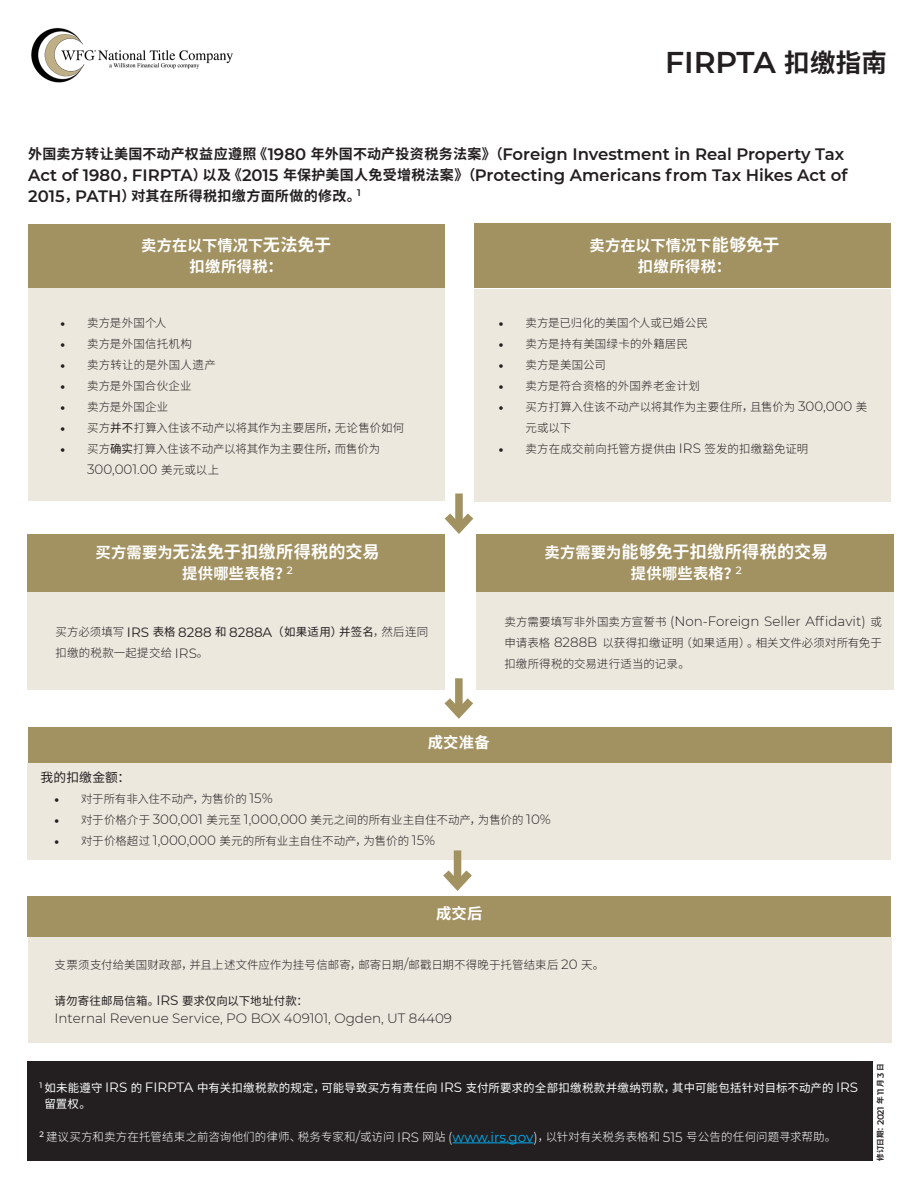
<style>
.page{position:relative;width:918px;height:1188px;background:#fff}
.page>*{position:absolute;margin:0;border:0;box-sizing:border-box;transform-origin:0 0}
.t1{font:600 30px "Montserrat";color:#231f20}
.t2{font:700 17.1px "Source Han Sans SC";letter-spacing:.015em;color:#fff}
.t3{font:600 16.5px/21px "Montserrat";color:#231f20}
.t4{font:700 15.3px/21.6px "Source Han Sans SC";letter-spacing:.015em;color:#fff;text-align:center}
.t5{font:700 14.1px "Source Han Sans SC";letter-spacing:.025em;color:#231f20}
.t6{font:300 13.5px "Montserrat";color:#231f20}
.t7{font:13.5px "Montserrat";color:#231f20}
.t8{font:12.75px "Source Han Sans SC";letter-spacing:.015em;color:#231f20}
.t9{font:300 11.55px/21px "Source Han Sans SC";letter-spacing:.01em;color:#231f20}
.t10{font:11.55px/16.5px "Source Han Sans SC";letter-spacing:.015em;color:#fff}
.t11{font:300 11.55px "Source Han Sans SC";letter-spacing:.005em;color:#fff}
.t12{font:11.55px "Source Han Sans SC";letter-spacing:.015em;color:#231f20}
.t13{font:700 7.65px "Source Han Sans SC";color:#231f20}
.s1{font-family:"Source Han Sans SC";font-weight:700;font-size:25.5px}
.s2{font-family:"Source Han Sans SC";font-weight:700;font-size:14.1px}
.s3{font-family:"Montserrat";font-weight:600;font-size:16.5px}
.s4{font-size:17.1px}
.s5{font-family:"Minion Pro";font-weight:400;font-size:13.5px}
.s6{font-weight:400}
.s7{font-family:"Source Han Sans SC";font-size:11.55px}
.s8{font-family:"Montserrat";font-size:13.5px}
.s9{font-size:15.3px}
.s10{font-family:"Source Han Sans SC";font-weight:300;font-size:11.55px}
.s11{font-family:"Montserrat";font-weight:400;font-size:13.5px;color:#00aeef}
.s12{font-family:"Montserrat";font-weight:600;font-size:9px}
</style>
<div class="page">
<div style="left:28px;top:224px;width:417px;height:65px;background:#a29161"></div>
<div style="left:27px;top:534px;width:418px;height:58px;background:#a29161"></div>
<div style="left:476px;top:534px;width:417px;height:58px;background:#a29161"></div>
<div style="left:474px;top:223px;width:417px;height:65px;background:#a29161"></div>
<div style="left:28px;top:289px;width:417px;height:212px;background:#ede8de"></div>
<div style="left:474px;top:289px;width:417px;height:212px;background:#ede8de"></div>
<div style="left:28px;top:727px;width:864px;height:36px;background:#a29161"></div>
<div style="left:27px;top:896px;width:863px;height:41px;background:#a29161"></div>
<div style="left:27px;top:592px;width:418px;height:98px;background:#ede8de"></div>
<div style="left:476px;top:592px;width:417px;height:98px;background:#ede8de"></div>
<div style="left:27px;top:763px;width:864px;height:97px;background:#ede8de"></div>
<div style="left:28px;top:937px;width:864px;height:105px;background:#ede8de"></div>
<div style="left:27px;top:1061px;width:845px;height:100px;background:#231f20"></div>
<div style="left:455px;top:494px;width:8px;height:34px;background:#a29161"></div>
<svg style="left:444px;top:505px;width:30px;height:29px"></svg>
<div style="left:455px;top:678px;width:8px;height:35px;background:#a29161"></div>
<svg style="left:444px;top:690px;width:29px;height:29px"></svg>
<div style="left:454px;top:850px;width:7px;height:35px;background:#a29161"></div>
<svg style="left:443px;top:862px;width:29px;height:29px"></svg>
<hr style="left:453px;top:1143px;width:81px;height:1px;background:#00aeef">
<img style="left:31px;top:27px;width:202px;height:56px">
<p class="t1" style="left:665px;top:41px;width:223px">FIRPTA <span class="s1">扣缴指南</span></p>
<p class="t3" style="left:28px;top:142px;width:821px"><span class="s2">外国卖方转让美国不动产权益应遵照《</span>1980 <span class="s2">年外国不动产投资税务法案》（</span>Foreign Investment in Real Property Tax<br>Act of 1980<span class="s2">，</span>FIRPTA<span class="s2">）以及《</span>2015 <span class="s2">年保护美国人免受增税法案》（</span>Protecting Americans from Tax Hikes Act of</p>
<p class="t5" style="left:28px;top:188px;width:334px"><span class="s3">2015</span>，<span class="s3">PATH</span>）对其在所得税扣缴方面所做的修改。<sup>1</sup></p>
<p class="t4" style="left:141px;top:235px;width:192px">卖方在以下情况下<span class="s4">无法免于</span>扣缴所得税：</p>
<p class="t9" style="left:60px;top:312px;width:108px"><span class="s5">•</span> 卖方是外国个人</p>
<p class="t9" style="left:60px;top:333px;width:133px"><span class="s5">•</span> 卖方是外国信托机构</p>
<p class="t9" style="left:60px;top:354px;width:157px"><span class="s5">•</span> 卖方转让的是外国人遗产</p>
<p class="t9" style="left:60px;top:375px;width:133px"><span class="s5">•</span> 卖方是外国合伙企业</p>
<p class="t9" style="left:60px;top:396px;width:110px"><span class="s5">•</span> 卖方是外国企业</p>
<p class="t9" style="left:60px;top:417px;width:346px"><span class="s5">•</span> 买方<span class="s6">并不</span>打算入住该不动产以将其作为主要居所，无论售价如何</p>
<p class="t9" style="left:60px;top:438px;width:322px"><span class="s5">•</span> 买方<span class="s6">确实</span>打算入住该不动产以将其作为主要住所，而售价为</p>
<p class="t6" style="left:87px;top:460px;width:134px">300,001.00 <span class="s7">美元或以上</span></p>
<p class="t4" style="left:589px;top:235px;width:192px">卖方在以下情况下<span class="s4">能够免于</span>扣缴所得税：</p>
<p class="t9" style="left:498px;top:312px;width:211px"><span class="s5">•</span> 卖方是已归化的美国个人或已婚公民</p>
<p class="t9" style="left:498px;top:333px;width:191px"><span class="s5">•</span> 卖方是持有美国绿卡的外籍居民</p>
<p class="t9" style="left:498px;top:354px;width:109px"><span class="s5">•</span> 卖方是美国公司</p>
<p class="t9" style="left:498px;top:375px;width:203px"><span class="s5">•</span> 卖方是符合资格的外国养老金计划</p>
<p class="t9" style="left:525px;top:396px;width:343px;text-indent:-27px"><span class="s5">•</span> 买方打算入住该不动产以将其作为主要住所，且售价为 <span class="s8">300,000</span> 美元或以下</p>
<p class="t9" style="left:498px;top:438px;width:312px"><span class="s5">•</span> 卖方在成交前向托管方提供由 <span class="s8">IRS</span> 签发的扣缴豁免证明</p>
<p class="t2" style="left:96px;top:542px;width:285px"><span class="s9">买方需要为</span>无法免于扣缴所得税的交易</p>
<p class="t4" style="left:182px;top:563px;width:112px">提供哪些表格？<sup>2</sup></p>
<p class="t7" style="left:56px;top:623px;width:374px"><span class="s10">买方必须填写</span> IRS <span class="s7">表格</span> 8288 <span class="s7">和</span> 8288A<span class="s7">（如果适用）并签名</span><span class="s10">，然后连同</span></p>
<p class="t9" style="left:56px;top:643px;width:154px">扣缴的税款一起提交给 <span class="s8">IRS</span>。</p>
<p class="t2" style="left:544px;top:542px;width:285px"><span class="s9">卖方需要为</span>能够免于扣缴所得税的交易</p>
<p class="t4" style="left:631px;top:563px;width:112px">提供哪些表格？<sup>2</sup></p>
<p class="t6" style="left:504px;top:612px;width:379px"><span class="s7">卖方需要填写非外国卖方宣誓书</span> (Non-Foreign Seller Affidavit) <span class="s7">或</span></p>
<p class="t9" style="left:504px;top:632px;width:379px">申请表格 <span class="s8">8288B</span> 以获得扣缴证明（如果适用）。相关文件必须对所有免于扣缴所得税的交易进行适当的记录。</p>
<p class="t4" style="left:428px;top:732px;width:64px">成交准备</p>
<p class="t8" style="left:40px;top:770px;width:91px">我的扣缴金额：</p>
<p class="t9" style="left:54px;top:788px;width:220px"><span class="s5">•</span> 对于所有非入住不动产，为售价的 <span class="s8">15%</span></p>
<p class="t9" style="left:54px;top:809px;width:498px"><span class="s5">•</span> 对于价格介于 <span class="s8">300,001</span> 美元至 <span class="s8">1,000,000</span> 美元之间的所有业主自住不动产，为售价的 <span class="s8">10%</span></p>
<p class="t9" style="left:54px;top:830px;width:383px"><span class="s5">•</span> 对于价格超过 <span class="s8">1,000,000</span> 美元的所有业主自住不动产，为售价的 <span class="s8">15%</span></p>
<p class="t4" style="left:436px;top:903px;width:48px">成交后</p>
<p class="t9" style="left:55px;top:954px;width:551px">支票须支付给美国财政部，并且上述文件应作为挂号信邮寄，邮寄日期<span class="s8">/</span>邮戳日期不得晚于托管结束后 <span class="s8">20</span> 天。</p>
<p class="t12" style="left:55px;top:994px;width:255px">请勿寄往邮局信箱。<span class="s8">IRS</span> 要求仅向以下地址付款：</p>
<p class="t6" style="left:55px;top:1009px;width:399px">Internal Revenue Service, PO BOX 409101, Ogden, UT 84409</p>
<p class="t10" style="left:44px;top:1080px;width:815px;text-indent:-5px"><sup>1</sup> 如未能遵守 <span class="s8">IRS</span> 的 <span class="s8">FIRPTA</span> 中有关扣缴税款的规定，可能导致买方有责任向 <span class="s8">IRS</span> 支付所要求的全部扣缴税款并缴纳罚款，其中可能包括针对目标不动产的 <span class="s8">IRS</span>留置权。</p>
<p class="t11" style="left:39px;top:1131px;width:798px"><sup>2</sup> 建议买方和卖方在托管结束之前咨询他们的律师、税务专家和<span class="s8">/</span>或访问 <span class="s8">IRS</span> 网站 <span class="s8">(</span><span class="s11">www.irs.gov</span><span class="s8">)</span>，以针对有关税务表格和 <span class="s8">515</span> 号公告的任何问题寻求帮助。</p>
<p class="t13" style="left:876px;top:1161px;width:99px;rotate:-90deg">修订日期：<span class="s12">2021</span> 年 <span class="s12">11</span> 月 <span class="s12">3</span> 日</p>
</div>
